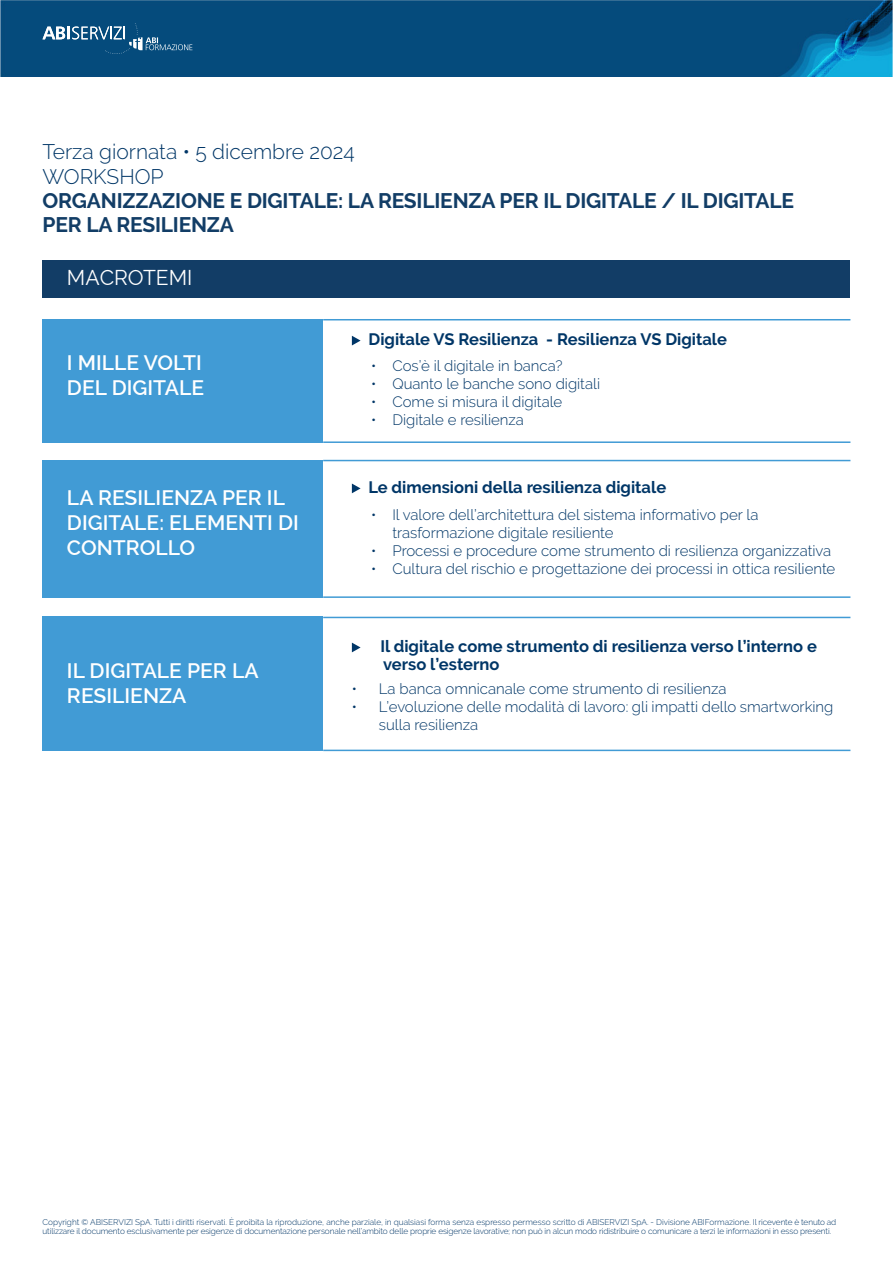
<style>
.page{position:relative;width:893px;height:1263px;background:#fff}
.page>*{position:absolute;margin:0;border:0;box-sizing:border-box;transform-origin:0 0}
.t1{font:600 21px/25.2px "Raleway";color:#fff}
.t2{font:700 21px "Raleway";letter-spacing:-.01em;color:#123d66}
.t3{font:300 21px "Raleway";color:#003667}
.t4{font:21px "Raleway";color:#fff}
.t5{font:700 16.5px/18px "Raleway";color:#003667}
.t6{font:300 15px/18px "Raleway";color:#003667}
.t7{font:300 8.25px/9px "Raleway";letter-spacing:-.01em;color:#003667}
</style>
<div class="page">
<img style="left:0;top:0;width:893px;height:77px">
<svg style="left:43px;top:23px;width:149px;height:31px;background:#2a658f"></svg>
<div style="left:43px;top:260px;width:807px;height:38px;background:#123d66"></div>
<div style="left:43px;top:319px;width:280px;height:123px;background:#419bd5"></div>
<div style="left:43px;top:460px;width:280px;height:137px;background:#419bd5"></div>
<div style="left:43px;top:617px;width:280px;height:134px;background:#419bd5"></div>
<svg style="left:352px;top:643px;width:9px;height:9px"></svg>
<hr style="left:323px;top:460px;width:527px;height:1px;background:#419bd5">
<hr style="left:323px;top:441px;width:527px;height:2px;background:#419bd5">
<hr style="left:323px;top:319px;width:527px;height:1px;background:#419bd5">
<hr style="left:323px;top:617px;width:527px;height:1px;background:#419bd5">
<hr style="left:323px;top:596px;width:527px;height:2px;background:#419bd5">
<hr style="left:323px;top:750px;width:527px;height:1px;background:#419bd5">
<svg style="left:352px;top:483px;width:9px;height:10px"></svg>
<svg style="left:352px;top:336px;width:9px;height:9px"></svg>
<p class="t3" style="left:43px;top:139px;width:314px">Terza giornata • 5 dicembre 2024</p>
<p class="t3" style="left:43px;top:164px;width:123px">WORKSHOP</p>
<p class="t2" style="left:43px;top:189px;width:753px">ORGANIZZAZIONE E DIGITALE: LA RESILIENZA PER IL DIGITALE / IL DIGITALE</p>
<p class="t2" style="left:43px;top:213px;width:193px">PER LA RESILIENZA</p>
<p class="t4" style="left:67px;top:265px;width:127px">MACROTEMI</p>
<p class="t1" style="left:67px;top:350px;width:136px">I MILLE VOLTI</p>
<p class="t1" style="left:67px;top:375px;width:139px">DEL DIGITALE</p>
<p class="t1" style="left:67px;top:485px;width:233px">LA RESILIENZA PER IL<br>DIGITALE: ELEMENTI DI<br>CONTROLLO</p>
<p class="t1" style="left:67px;top:658px;width:193px">IL DIGITALE PER LA<br>RESILIENZA</p>
<p class="t5" style="left:368px;top:331px;width:360px">Digitale VS Resilienza - Resilienza VS Digitale</p>
<p class="t6" style="left:371px;top:356px;width:193px">• Cos’è il digitale in banca?</p>
<p class="t6" style="left:371px;top:374px;width:231px">• Quanto le banche sono digitali</p>
<p class="t6" style="left:371px;top:392px;width:193px">• Come si misura il digitale</p>
<p class="t6" style="left:371px;top:410px;width:154px">• Digitale e resilienza</p>
<p class="t5" style="left:368px;top:479px;width:299px">Le dimensioni della resilienza digitale</p>
<p class="t6" style="left:392px;top:506px;width:367px;text-indent:-21px">• Il valore dell’architettura del sistema informativo per la trasformazione digitale resiliente</p>
<p class="t6" style="left:371px;top:542px;width:462px">• Processi e procedure come strumento di resilienza organizzativa</p>
<p class="t6" style="left:371px;top:560px;width:466px">• Cultura del rischio e progettazione dei processi in ottica resiliente</p>
<p class="t5" style="left:380px;top:638px;width:438px">Il digitale come strumento di resilienza verso l’interno e verso l’esterno</p>
<p class="t6" style="left:352px;top:680px;width:376px">• La banca omnicanale come strumento di resilienza</p>
<p class="t6" style="left:379px;top:698px;width:456px;text-indent:-27px">• L’evoluzione delle modalità di lavoro: gli impatti dello smartworking sulla resilienza</p>
<p class="t7" style="left:43px;top:1217px;width:795px">Copyright © ABISERVIZI SpA. Tutti i diritti riservati. È proibita la riproduzione, anche parziale, in qualsiasi forma senza espresso permesso scritto di ABISERVIZI SpA. - Divisione ABIFormazione. Il ricevente è tenuto ad utilizzare il documento esclusivamente per esigenze di documentazione personale nell’ambito delle proprie esigenze lavorative; non può in alcun modo ridistribuire o comunicare a terzi le informazioni in esso presenti.</p>
</div>
